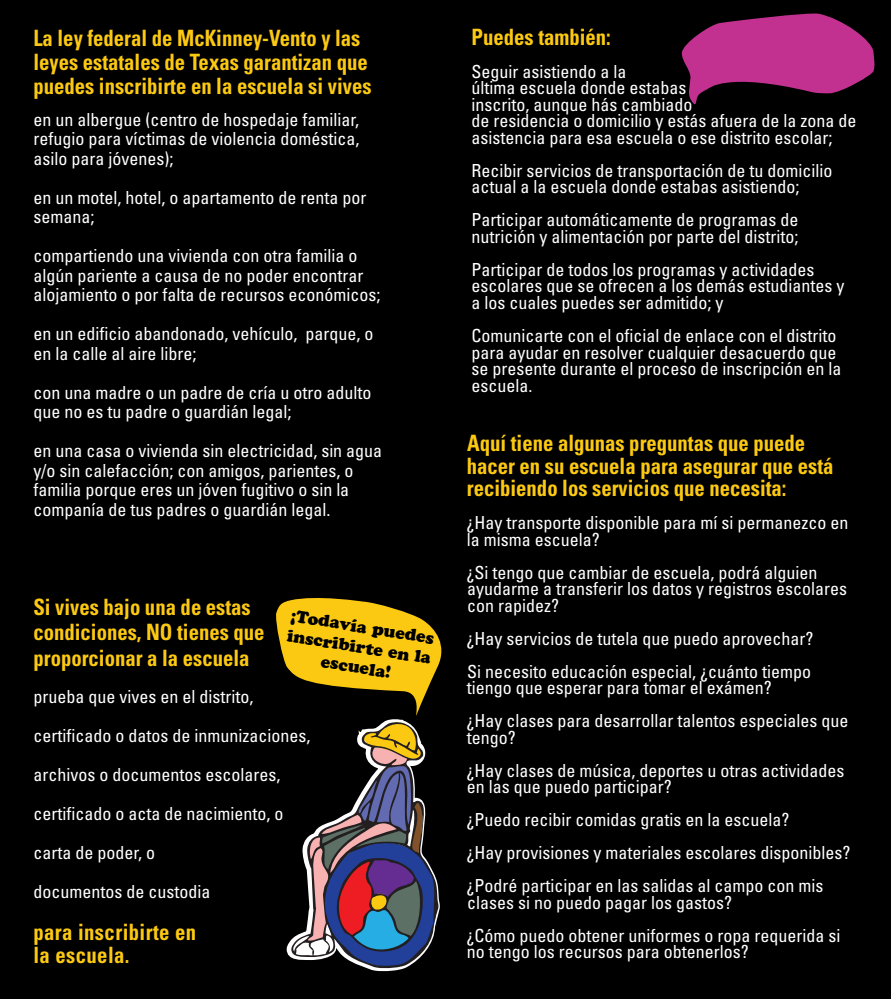
<style>
.page{position:relative;width:891px;height:999px;background:#000}
.page>*{position:absolute;margin:0;border:0;box-sizing:border-box;transform-origin:0 0}
.t1{font:700 condensed 22.5px/22.5px "Univers";color:#fcc912;scale:.92 1}
.t2{font:700 condensed 22.5px/23.4px "Univers";letter-spacing:.02em;color:#fcc912;scale:.92 1}
.t3{font:condensed 18px/19.5px "Univers";color:#fff}
.t4{font:900 16.95px/20.2px "Cooper";color:#000;text-align:center}
</style>
<div class="page">
<svg style="left:682px;top:13px;width:193px;height:92px"></svg>
<svg style="left:276px;top:598px;width:166px;height:360px"></svg>
<svg style="left:291px;top:720px;width:148px;height:249px"></svg>
<p class="t1" style="left:33px;top:27px;width:357px">La ley federal de McKinney-Vento y las</p>
<p class="t1" style="left:472px;top:25px;width:153px">Puedes también:</p>
<p class="t1" style="left:33px;top:51px;width:365px">leyes estatales de Texas garantizan que</p>
<p class="t3" style="left:472px;top:61px;width:156px">Seguir asistiendo a la</p>
<p class="t1" style="left:33px;top:75px;width:369px">puedes inscribirte en la escuela si vives</p>
<p class="t3" style="left:472px;top:78px;width:216px">última escuela donde estabas</p>
<p class="t3" style="left:472px;top:94px;width:222px">inscrito, aunque hás cambiado</p>
<p class="t3" style="left:33px;top:109px;width:327px">en un albergue (centro de hospedaje familiar,</p>
<p class="t3" style="left:472px;top:111px;width:386px">de residencia o domicilio y estás afuera de la zona de</p>
<p class="t3" style="left:33px;top:129px;width:327px">refugio para víctimas de violencia doméstica, asilo para jóvenes);</p>
<p class="t3" style="left:33px;top:187px;width:334px">en un motel, hotel, o apartamento de renta por semana;</p>
<p class="t3" style="left:33px;top:246px;width:348px">compartiendo una vivienda con otra familia o algún pariente a causa de no poder encontrar alojamiento o por falta de recursos económicos;</p>
<p class="t3" style="left:33px;top:324px;width:341px">en un edificio abandonado, vehículo, parque, o en la calle al aire libre;</p>
<p class="t3" style="left:33px;top:382px;width:339px">con una madre o un padre de cría u otro adulto que no es tu padre o guardián legal;</p>
<p class="t3" style="left:33px;top:441px;width:350px">en una casa o vivienda sin electricidad, sin agua y/o sin calefacción; con amigos, parientes, o familia porque eres un jóven fugitivo o sin la companía de tus padres o guardián legal.</p>
<p class="t3" style="left:472px;top:127px;width:362px">asistencia para esa escuela o ese distrito escolar;</p>
<p class="t3" style="left:472px;top:160px;width:362px">Recibir servicios de transportación de tu domicilio</p>
<p class="t3" style="left:472px;top:177px;width:329px">actual a la escuela donde estabas asistiendo;</p>
<p class="t3" style="left:472px;top:210px;width:328px">Participar automáticamente de programas de</p>
<p class="t3" style="left:472px;top:226px;width:328px">nutrición y alimentación por parte del distrito;</p>
<p class="t3" style="left:472px;top:259px;width:344px">Participar de todos los programas y actividades</p>
<p class="t3" style="left:472px;top:276px;width:374px">escolares que se ofrecen a los demás estudiantes y</p>
<p class="t3" style="left:472px;top:292px;width:253px">a los cuales puedes ser admitido; y</p>
<p class="t3" style="left:472px;top:325px;width:366px">Comunicarte con el oficial de enlace con el distrito</p>
<p class="t3" style="left:472px;top:342px;width:366px">para ayudar en resolver cualquier desacuerdo que</p>
<p class="t3" style="left:472px;top:358px;width:371px">se presente durante el proceso de inscripción en la</p>
<p class="t3" style="left:472px;top:375px;width:62px">escuela.</p>
<p class="t1" style="left:467px;top:432px;width:400px">Aquí tiene algunas preguntas que puede hacer en su escuela para asegurar que está recibiendo los servicios que necesita:</p>
<p class="t3" style="left:467px;top:514px;width:383px;line-height:16.5px">¿Hay transporte disponible para mí si permanezco en la misma escuela?</p>
<p class="t3" style="left:467px;top:564px;width:382px;line-height:16.5px">¿Si tengo que cambiar de escuela, podrá alguien ayudarme a transferir los datos y registros escolares</p>
<p class="t1" style="left:33px;top:595px;width:238px">Si vives bajo una de estas</p>
<p class="t3" style="left:467px;top:595px;width:93px">con rapidez?</p>
<p class="t1" style="left:33px;top:621px;width:253px">condiciones, NO tienes que</p>
<p class="t3" style="left:467px;top:628px;width:348px">¿Hay servicios de tutela que puedo aprovechar?</p>
<p class="t1" style="left:33px;top:646px;width:237px">proporcionar a la escuela</p>
<p class="t3" style="left:33px;top:687px;width:221px">prueba que vives en el distrito,</p>
<p class="t4" style="left:292px;top:605px;width:147px;rotate:9deg">¡Todavía puedes inscribirte en la escuela!</p>
<p class="t3" style="left:467px;top:663px;width:346px;line-height:16.5px">Si necesito educación especial, ¿cuánto tiempo tiengo que esperar para tomar el exámen?</p>
<p class="t3" style="left:33px;top:716px;width:278px;line-height:39px">certificado o datos de inmunizaciones, archivos o documentos escolares, certificado o acta de nacimiento, o carta de poder, o<br>documentos de custodia</p>
<p class="t2" style="left:33px;top:920px;width:178px">para inscribirte en la escuela.</p>
<p class="t3" style="left:467px;top:712px;width:383px;line-height:16.5px">¿Hay clases para desarrollar talentos especiales que tengo?</p>
<p class="t3" style="left:467px;top:762px;width:379px;line-height:16.5px">¿Hay clases de música, deportes u otras actividades en las que puedo participar?</p>
<p class="t3" style="left:467px;top:810px;width:324px">¿Puedo recibir comidas gratis en la escuela?</p>
<p class="t3" style="left:467px;top:843px;width:385px">¿Hay provisiones y materiales escolares disponibles?</p>
<p class="t3" style="left:467px;top:877px;width:358px;line-height:16.5px">¿Podré participar en las salidas al campo con mis clases si no puedo pagar los gastos?</p>
<p class="t3" style="left:467px;top:927px;width:375px;line-height:16.5px">¿Cómo puedo obtener uniformes o ropa requerida si no tengo los recursos para obtenerlos?</p>
</div>
